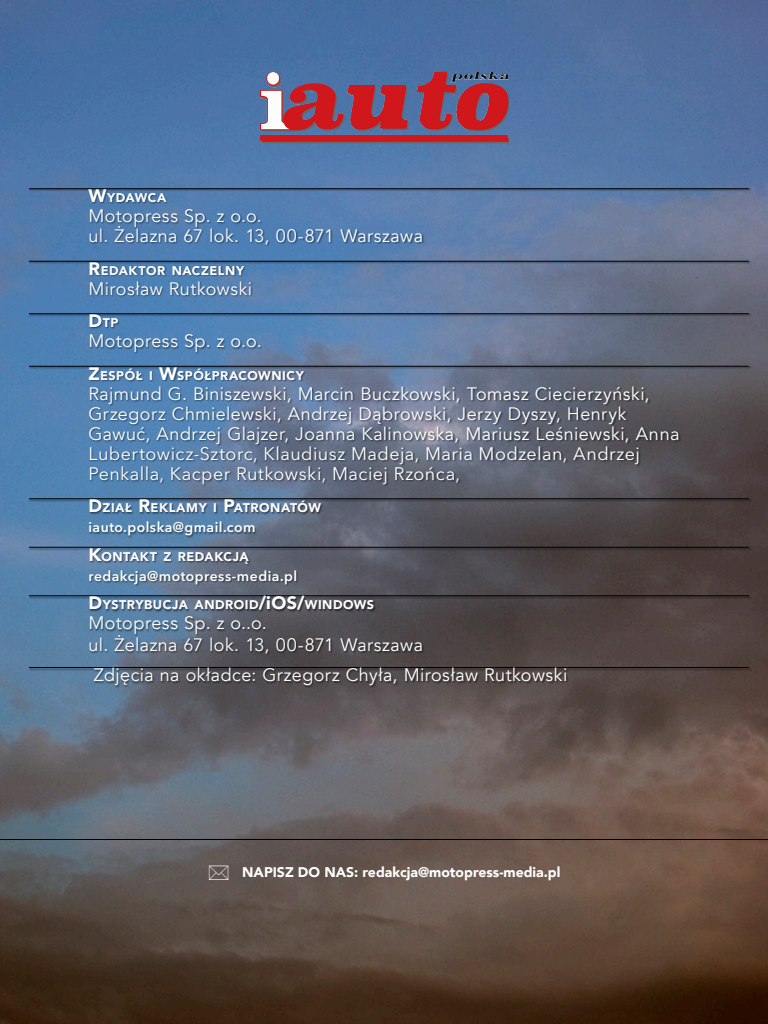
<style>
.page{position:relative;width:768px;height:1024px;background:#fff}
.page>*{position:absolute;margin:0;border:0;box-sizing:border-box;transform-origin:0 0}
.t1{font:18px/20px "Avenir";letter-spacing:.025em;color:#fff}
.t2{font:600 14px "Avenir Next LT Pro";letter-spacing:.03em;color:#fff}
.t3{font:900 14px "Avenir";color:#fff}
.t4{font:900 12.6px "Avenir";letter-spacing:.04em;color:#fff}
.s1{font-size:18px}
.s2{font-family:"Avenir Next LT Pro"}
</style>
<div class="page">
<img style="left:0;top:0;width:768px;height:1024px">
<div style="left:28px;top:188px;width:724px;height:500px;background:#000;opacity:.5"></div>
<hr style="left:29px;top:188px;width:720px;height:1px;background:#000">
<hr style="left:29px;top:261px;width:720px;height:1px;background:#000">
<hr style="left:29px;top:313px;width:720px;height:1px;background:#000">
<hr style="left:29px;top:366px;width:720px;height:1px;background:#000">
<hr style="left:29px;top:498px;width:720px;height:1px;background:#000">
<hr style="left:29px;top:547px;width:720px;height:1px;background:#000">
<hr style="left:29px;top:595px;width:720px;height:1px;background:#000">
<hr style="left:29px;top:667px;width:720px;height:1px;background:#000">
<img style="left:264px;top:72px;width:235px;height:61px">
<hr style="left:0;top:839px;width:768px;height:1px;background:#000">
<svg style="left:209px;top:865px;width:20px;height:15px"></svg>
<p class="t4" style="left:89px;top:187px;width:79px"><span class="s1">W</span>YDAWCA</p>
<p class="t1" style="left:89px;top:206px;width:336px">Motopress Sp. z o.o.<br>ul. Żelazna 67 lok. 13, 00-871 Warszawa</p>
<p class="t4" style="left:89px;top:259px;width:157px"><span class="s1">R</span>EDAKTOR NACZELNY</p>
<p class="t1" style="left:89px;top:279px;width:165px">Mirosław Rutkowski</p>
<p class="t4" style="left:89px;top:312px;width:31px"><span class="s1">D</span>TP</p>
<p class="t1" style="left:89px;top:331px;width:175px">Motopress Sp. z o.o.</p>
<p class="t4" style="left:89px;top:364px;width:217px"><span class="s1">Z</span>ESPÓŁ I <span class="s1">W</span>SPÓŁPRACOWNICY</p>
<p class="t1" style="left:89px;top:384px;width:593px">Rajmund G. Biniszewski, Marcin Buczkowski, Tomasz Ciecierzyński, Grzegorz Chmielewski, Andrzej Dąbrowski, Jerzy Dyszy, Henryk Gawuć, Andrzej Glajzer, Joanna Kalinowska, Mariusz Leśniewski, A<span class="s2">nna Lubertowicz-Sztorc, Klaudiusz Madeja, Maria Modzelan, Andrzej Penkalla, Kacper Rutkowski, Maciej Rzońca,</span></p>
<p class="t4" style="left:89px;top:497px;width:234px"><span class="s1">D</span>ZIAŁ <span class="s1">R</span>EKLAMY I <span class="s1">P</span>ATRONATÓW</p>
<p class="t2" style="left:89px;top:519px;width:168px">iauto.polska@gmail.com</p>
<p class="t4" style="left:89px;top:545px;width:162px"><span class="s1">K</span>ONTAKT Z REDAKCJĄ</p>
<p class="t2" style="left:89px;top:567px;width:210px">redakcja@motopress-media.pl</p>
<p class="t4" style="left:89px;top:594px;width:287px"><span class="s1">D</span>YSTRYBUCJA ANDROID<span class="s1">/</span><span class="s1">i</span><span class="s1">OS/</span>WINDOWS</p>
<p class="t1" style="left:89px;top:612px;width:336px;line-height:21.6px">Motopress Sp. z o..o.<br>ul. Żelazna 67 lok. 13, 00-871 Warszawa</p>
<p class="t1" style="left:94px;top:665px;width:475px">Zdjęcia na okładce: Grzegorz Chyła, Mirosław Rutkowski</p>
<p class="t3" style="left:242px;top:860px;width:320px">NAPISZ DO NAS: redakcja@motopress-media.pl</p>
</div>
